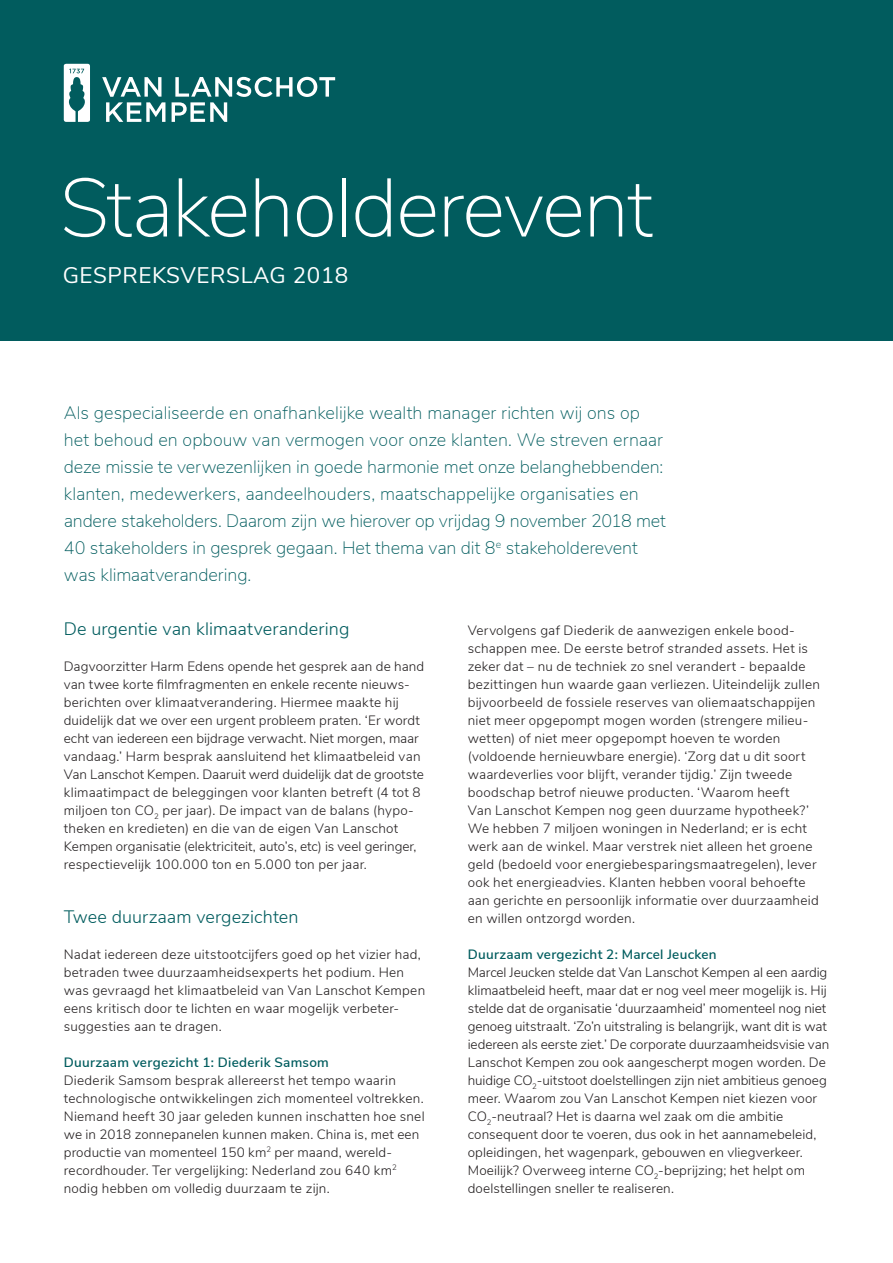
<style>
.page{position:relative;width:893px;height:1263px;background:#fff}
.page>*{position:absolute;margin:0;border:0;box-sizing:border-box;transform-origin:0 0}
.Covertitel_groot{font:200 82.5px "Nunito Sans";letter-spacing:-.02em;color:#fff}
.Subtitel{font:22.5px "Nunito Sans";letter-spacing:.025em;color:#fff}
.Intro{font:200 18px/27px "Nunito Sans";letter-spacing:-.005em;color:#015c5e}
.Kop{font:300 18px "Nunito Sans";letter-spacing:.005em;color:#015c5e}
.Bodytekst{font:300 13.5px/18px "Nunito Sans";letter-spacing:.015em;color:#231f20}
.Subkop{font:600 13.5px "Nunito Sans";letter-spacing:.02em;color:#015c5e}
.s1{font-style:italic}
</style>
<div class="page">
<div style="left:0;top:0;width:893px;height:340px;background:#015c5e"></div>
<svg style="left:102px;top:77px;width:63px;height:45px"></svg>
<svg style="left:172px;top:77px;width:163px;height:45px"></svg>
<svg style="left:64px;top:64px;width:26px;height:58px"></svg>
<p class="Covertitel_groot" style="left:60px;top:148px;width:595px">Stakeholderevent</p>
<p class="Subtitel" style="left:63px;top:259px;width:287px">GESPREKSVERSLAG 2018</p>
<p class="Intro" style="left:64px;top:398px;width:604px">Als gespecialiseerde en onafhankelijke wealth manager richten wij ons op het behoud en opbouw van vermogen voor onze klanten. We streven ernaar deze missie te verwezenlijken in goede harmonie met onze belanghebbenden: klanten, medewerkers, aandeelhouders, maatschappelijke organisaties en andere stakeholders. Daarom zijn we hierover op vrijdag 9 november 2018 met 40 stakeholders in gesprek gegaan. Het thema van dit 8<sup>e</sup> stakeholderevent was klimaatverandering.</p>
<p class="Kop" style="left:64px;top:615px;width:287px">De urgentie van klimaatverandering</p>
<p class="Bodytekst" style="left:64px;top:656px;width:362px">Dagvoorzitter Harm Edens opende het gesprek aan de hand van twee korte filmfragmenten en enkele recente nieuws&shy;berichten over klimaatverandering. Hiermee maakte hij duidelijk dat we over een urgent probleem praten. ‘Er wordt echt van iedereen een bijdrage verwacht. Niet morgen, maar vandaag.’ Harm besprak aansluitend het klimaatbeleid van Van Lanschot Kempen. Daaruit werd duidelijk dat de grootste klimaatimpact de beleggingen voor klanten betreft (4 tot 8 miljoen ton CO<sub>2</sub> per jaar). De impact van de balans (hypo&shy;theken en kredieten) en die van de eigen Van Lanschot Kempen organisatie (elektriciteit, auto’s, etc) is veel geringer, respectievelijk 100.000 ton en 5.000 ton per jaar.</p>
<p class="Kop" style="left:64px;top:903px;width:236px">Twee duurzaam vergezichten</p>
<p class="Bodytekst" style="left:64px;top:944px;width:363px">Nadat iedereen deze uitstootcijfers goed op het vizier had, betraden twee duurzaamheidsexperts het podium. Hen was gevraagd het klimaatbeleid van Van Lanschot Kempen eens kritisch door te lichten en waar mogelijk verbeter&shy;suggesties aan te dragen.</p>
<p class="Subkop" style="left:64px;top:1052px;width:267px">Duurzaam vergezicht 1: Diederik Samsom</p>
<p class="Bodytekst" style="left:64px;top:1070px;width:362px">Diederik Samsom besprak allereerst het tempo waarin technologische ontwikkelingen zich momenteel voltrekken.<br>Niemand heeft 30 jaar geleden kunnen inschatten hoe snel we in 2018 zonnepanelen kunnen maken. China is, met een productie van momenteel 150 km<sup>2</sup> per maand, wereld&shy;recordhouder. Ter vergelijking: Nederland zou 640 km<sup>2 </sup>nodig hebben om volledig duurzaam te zijn.</p>
<p class="Bodytekst" style="left:468px;top:620px;width:354px">Vervolgens gaf Diederik de aanwezigen enkele bood&shy;schappen mee. De eerste betrof <span class="s1">stranded assets</span>. Het is zeker dat – nu de techniek zo snel verandert - bepaalde bezittingen hun waarde gaan verliezen. Uiteindelijk zullen bijvoorbeeld de fossiele reserves van oliemaatschappijen niet meer opgepompt mogen worden (strengere milieu&shy;wetten) of niet meer opgepompt hoeven te worden (voldoende hernieuwbare energie). ‘Zorg dat u dit soort waardeverlies voor blijft, verander tijdig.’ Zijn tweede boodschap betrof nieuwe producten. ‘Waarom heeft<br>Van Lanschot Kempen nog geen duurzame hypotheek?’ We hebben 7 miljoen woningen in Nederland; er is echt werk aan de winkel. Maar verstrek niet alleen het groene geld (bedoeld voor energiebesparingsmaatregelen), lever ook het energieadvies. Klanten hebben vooral behoefte aan gerichte en persoonlijk informatie over duurzaamheid en willen ontzorgd worden.</p>
<p class="Subkop" style="left:468px;top:944px;width:250px">Duurzaam vergezicht 2: Marcel Jeucken</p>
<p class="Bodytekst" style="left:468px;top:962px;width:363px">Marcel Jeucken stelde dat Van Lanschot Kempen al een aardig klimaatbeleid heeft, maar dat er nog veel meer mogelijk is. Hij stelde dat de organisatie ‘duurzaamheid’ momenteel nog niet genoeg uitstraalt. ‘Zo’n uitstraling is belangrijk, want dit is wat iedereen als eerste ziet.’ De corporate duurzaamheidsvisie van Lanschot Kempen zou ook aangescherpt mogen worden. De huidige CO<sub>2</sub>-uitstoot doelstellingen zijn niet ambitieus genoeg meer. Waarom zou Van Lanschot Kempen niet kiezen voor CO<sub>2</sub>-neutraal? Het is daarna wel zaak om die ambitie consequent door te voeren, dus ook in het aannamebeleid, opleidingen, het wagenpark, gebouwen en vliegverkeer.<br>Moeilijk? Overweeg interne CO<sub>2</sub>-beprijzing; het helpt om doelstellingen sneller te realiseren.</p>
</div>
